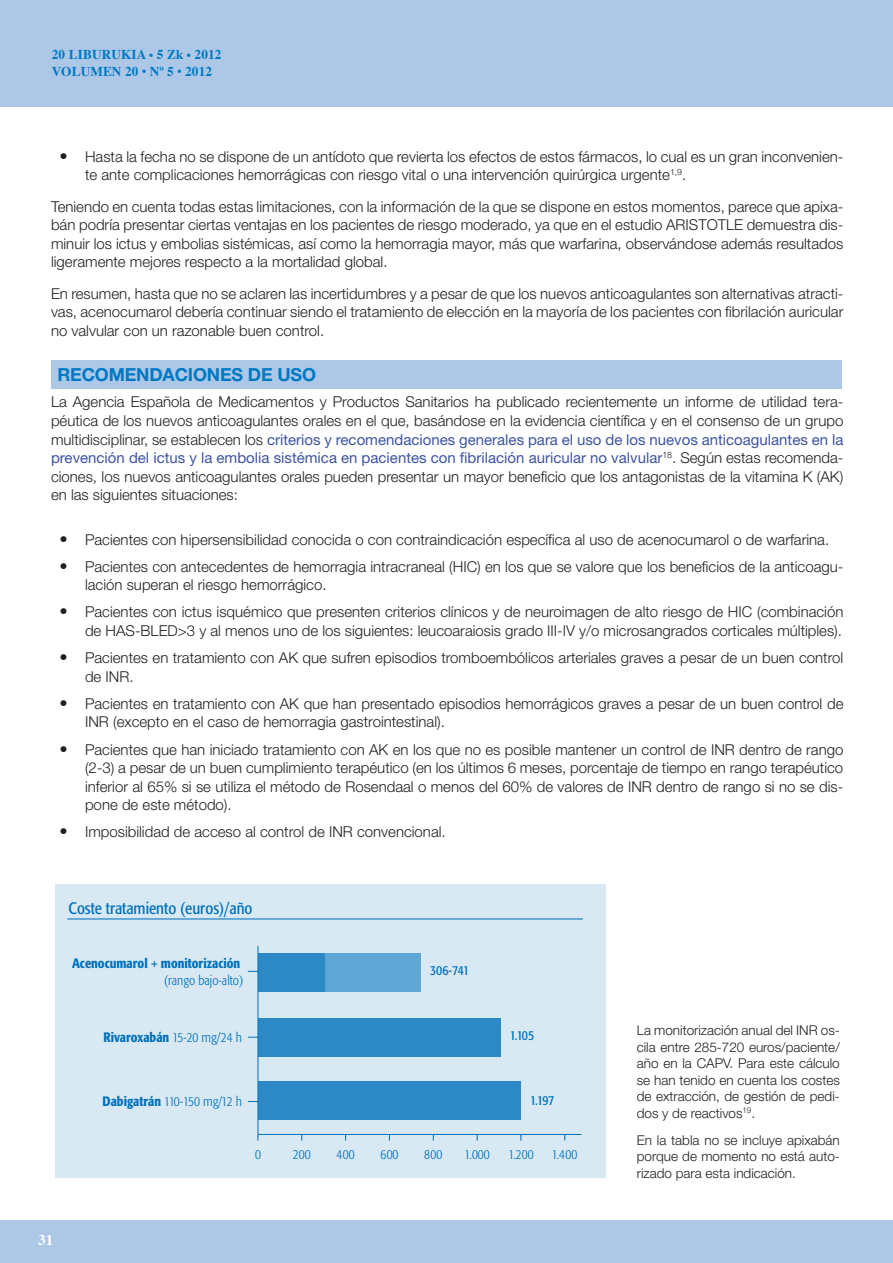
<style>
.page{position:relative;width:893px;height:1263px;background:#fff}
.page>*{position:absolute;margin:0;border:0;box-sizing:border-box;transform-origin:0 0}
.t1{font:700 18px "Helvetica Neue LT Std";letter-spacing:-.01em;color:#0079c2}
.t2{font:condensed 16.5px "Formata";color:#0071bb}
.t3{font:300 15px/18.6px "Helvetica Neue";color:#231f20}
.t4{font:700 15px "Times";color:#fff}
.t5{font:300 13.5px/16.5px "Helvetica Neue";color:#231f20;text-align:justify}
.t6{font:500 condensed 13.5px/16.2px "Formata";color:#0071bb;text-align:right}
.t7{font:700 13.5px/16.2px "Times";letter-spacing:.01em;color:#0079c2}
.t8{font:300 condensed 13.5px "Formata";color:#0071bb}
.t9{font:300 condensed 13.5px "Formata";letter-spacing:-.06em;color:#0071bb}
.t10{font:condensed 13.5px "Formata";letter-spacing:-.035em;color:#0071bb}
.s1{font-size:12px}
.s2{font-size:16.5px}
.s3{font-weight:400;color:#3d54a4}
.s4{font-weight:400}
.s5{font-weight:300}
.s6{font-weight:500}
</style>
<div class="page">
<div style="left:0;top:0;width:893px;height:106px;background:#adc7e7"></div>
<div style="left:0;top:1220px;width:893px;height:43px;background:#adc7e7"></div>
<div style="left:51px;top:361px;width:790px;height:28px;background:#adc7e7"></div>
<div style="left:55px;top:884px;width:551px;height:294px;background:#d9e9f4"></div>
<hr style="left:258px;top:1134px;width:323px;height:1px;background:#0071bb">
<hr style="left:258px;top:946px;width:1px;height:188px;background:#0071bb">
<div style="left:325px;top:953px;width:96px;height:38px;background:#60a6d4"></div>
<div style="left:258px;top:1018px;width:242px;height:38px;background:#2b89c6"></div>
<div style="left:258px;top:1081px;width:263px;height:38px;background:#2b89c6"></div>
<div style="left:258px;top:953px;width:67px;height:38px;background:#2b89c6"></div>
<hr style="left:67px;top:918px;width:516px;height:1px;background:#0071bb">
<p class="t7" style="left:52px;top:45px;width:171px">20 LIBURUKIA <span class="s1">•</span> 5 Zk <span class="s1">•</span> 2012<br>VOLUMEN 20 <span class="s1">•</span> Nº 5 <span class="s1">•</span> 2012</p>
<p class="t3" style="left:85px;top:147px;width:760px;text-indent:-26px"><span class="s2">•</span> Hasta la fecha no se dispone de un antídoto que revierta los efectos de estos fármacos, lo cual es un gran inconvenien&shy;te ante complicaciones hemorrágicas con riesgo vital o una intervención quirúrgica urgente<sup>1,9</sup>.</p>
<p class="t3" style="left:51px;top:197px;width:794px;text-align:justify">Teniendo en cuenta todas estas limitaciones, con la información de la que se dispone en estos momentos, parece que apixa&shy;bán podría presentar ciertas ventajas en los pacientes de riesgo moderado, ya que en el estudio ARISTOTLE demuestra dis&shy;minuir los ictus y embolias sistémicas, así como la hemorragia mayor, más que warfarina, observándose además resultados ligeramente mejores respecto a la mortalidad global.</p>
<p class="t3" style="left:51px;top:284px;width:794px;text-align:justify">En resumen, hasta que no se aclaren las incertidumbres y a pesar de que los nuevos anticoagulantes son alternativas atracti&shy;vas, acenocumarol debería continuar siendo el tratamiento de elección en la mayoría de los pacientes con fibrilación auricular no valvular con un razonable buen control.</p>
<p class="t1" style="left:57px;top:364px;width:260px">RECOMENDACIONES DE USO</p>
<p class="t3" style="left:51px;top:392px;width:794px;text-align:justify">La Agencia Española de Medicamentos y Productos Sanitarios ha publicado recientemente un informe de utilidad tera&shy;péutica de los nuevos anticoagulantes orales en el que, basándose en la evidencia científica y en el consenso de un grupo multidisciplinar, se establecen los <span class="s3">criterios y recomendaciones generales para el uso de los nuevos anticoagulantes en la prevención del ictus y la embolia sistémica en pacientes con fibrilación auricular no valvular</span><sup>18</sup>. Según estas recomenda&shy;ciones, los nuevos anticoagulantes orales pueden presentar un mayor beneficio que los antagonistas de la vitamina K (AK) en las siguientes situaciones:</p>
<p class="t3" style="left:60px;top:530px;width:771px"><span class="s2">•</span> Pacientes con hipersensibilidad conocida o con contraindicación específica al uso de acenocumarol o de warfarina.</p>
<p class="t3" style="left:85px;top:557px;width:760px;text-indent:-26px"><span class="s2">•</span> Pacientes con antecedentes de hemorragia intracraneal (HIC) en los que se valore que los beneficios de la anticoagu&shy;lación superan el riesgo hemorrágico.</p>
<p class="t3" style="left:60px;top:602px;width:785px;text-align:right"><span class="s2">•</span> Pacientes con ictus isquémico que presenten criterios clínicos y de neuroimagen de alto riesgo de HIC (combinación de HAS-BLED&gt;3 y al menos uno de los siguientes: leucoaraiosis grado III-IV y/o microsangrados corticales múltiples).</p>
<p class="t3" style="left:85px;top:648px;width:760px;text-indent:-26px"><span class="s2">•</span> Pacientes en tratamiento con AK que sufren episodios tromboembólicos arteriales graves a pesar de un buen control de INR.</p>
<p class="t3" style="left:85px;top:694px;width:760px;text-indent:-26px"><span class="s2">•</span> Pacientes en tratamiento con AK que han presentado episodios hemorrágicos graves a pesar de un buen control de<br>INR (excepto en el caso de hemorragia gastrointestinal).</p>
<p class="t3" style="left:85px;top:739px;width:760px;text-align:justify;text-indent:-26px"><span class="s2">•</span> Pacientes que han iniciado tratamiento con AK en los que no es posible mantener un control de INR dentro de rango (2-3) a pesar de un buen cumplimiento terapéutico (en los últimos 6 meses, porcentaje de tiempo en rango terapéutico inferior al 65% si se utiliza el método de Rosendaal o menos del 60% de valores de INR dentro de rango si no se dis&shy;pone de este método).</p>
<p class="t3" style="left:60px;top:822px;width:388px"><span class="s2">•</span> Imposibilidad de acceso al control de INR convencional.</p>
<p class="t2" style="left:68px;top:898px;width:186px">Coste tratamiento (euros)/año</p>
<p class="t6" style="left:72px;top:955px;width:173px">Acenocumarol <span class="s4">+</span> monitorización <span class="s5">(rango bajo-alto)</span></p>
<p class="t6" style="left:103px;top:1029px;width:140px">Rivaroxabán <span class="s5">15-20 mg/24 h</span></p>
<p class="t9" style="left:103px;top:1094px;width:141px"><span class="s6">Dabigatrán</span> 110-150 mg/12 h</p>
<p class="t10" style="left:430px;top:962px;width:41px">306-741</p>
<p class="t10" style="left:510px;top:1027px;width:26px">1.105</p>
<p class="t10" style="left:530px;top:1092px;width:26px">1.197</p>
<p class="t8" style="left:255px;top:1146px;width:7px">0</p>
<p class="t8" style="left:293px;top:1146px;width:19px">200</p>
<p class="t8" style="left:337px;top:1146px;width:19px">400</p>
<p class="t8" style="left:380px;top:1146px;width:19px">600</p>
<p class="t8" style="left:424px;top:1146px;width:19px">800</p>
<p class="t8" style="left:464px;top:1146px;width:27px">1.000</p>
<p class="t8" style="left:508px;top:1146px;width:27px">1.200</p>
<p class="t8" style="left:552px;top:1146px;width:27px">1.400</p>
<p class="t4" style="left:38px;top:1226px;width:17px">31</p>
<p class="t5" style="left:637px;top:1022px;width:205px">La monitorización anual del INR os&shy;cila entre 285-720 euros/paciente/ año en la CAPV. Para este cálculo se han tenido en cuenta los costes de extracción, de gestión de pedi&shy;dos y de reactivos<sup>19</sup>.</p>
<p class="t5" style="left:637px;top:1131px;width:205px">En la tabla no se incluye apixabán porque de momento no está auto&shy;rizado para esta indicación.</p>
</div>
